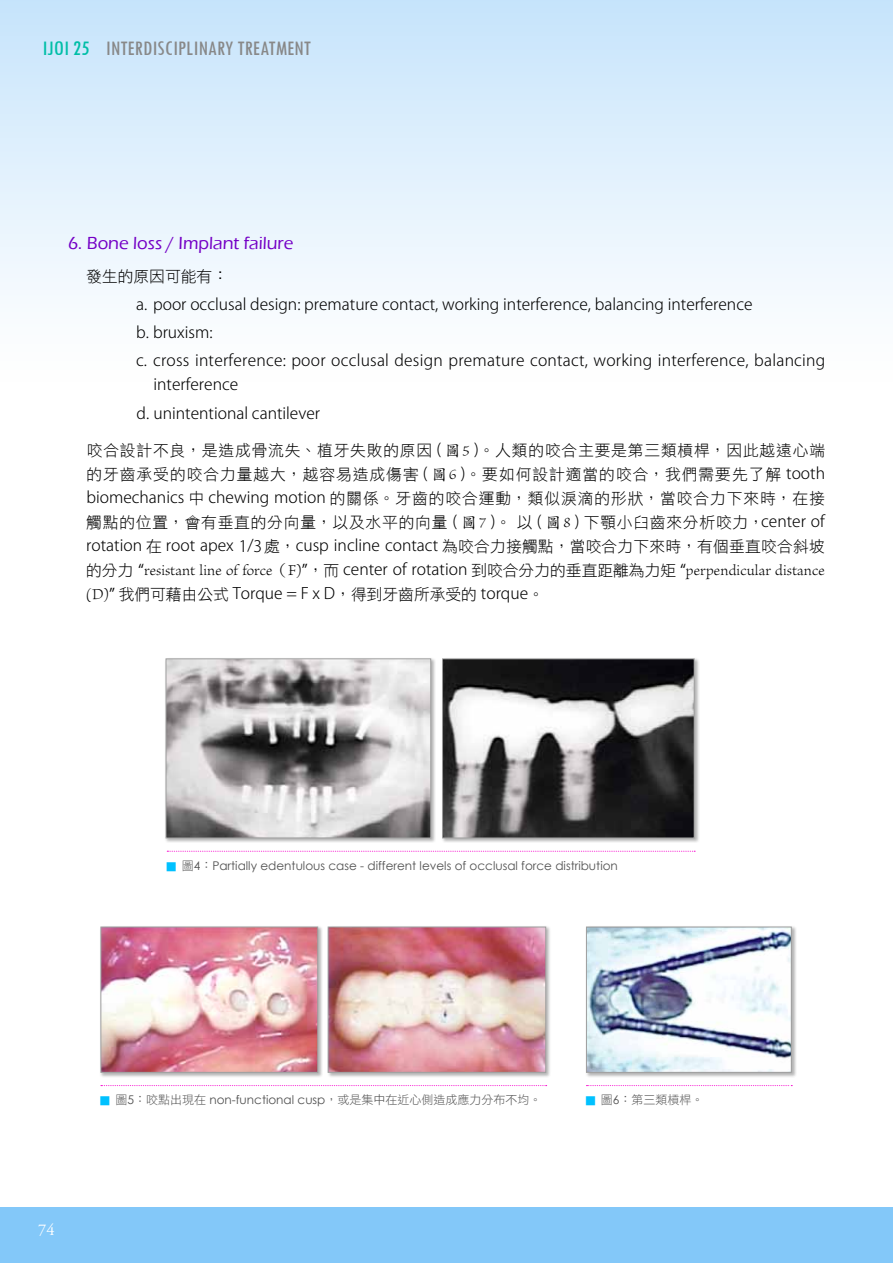
<style>
.page{position:relative;width:893px;height:1263px;background:#fff}
.page>*{position:absolute;margin:0;border:0;box-sizing:border-box;transform-origin:0 0}
.t1{font:condensed 21.45px "Tw Cen";color:#888;scale:1.05 1}
.t2{font:500 18px "Eras ITC";color:#7400c6}
.t3{font:16.5px "Adobe Garamond Pro";color:#fff}
.t4{font:300 15.75px/28.2px "Koz Go Pro";color:#000}
.t5{font:15.75px/24px "DF Hei W3 WIN BF";letter-spacing:.05em;color:#000;text-align:justify}
.t6{font:300 15.75px "Brioso Pro";letter-spacing:.005em;color:#000}
.t7{font:15.75px "DF Hei W3 WIN BF";color:#000}
.t8{font:12px "Century Gothic";color:#515151}
.t9{font:12px "DF Hei Std W3";color:#515151}
.s1{color:#00bea7}
.s2{font-family:"Koz Go Pro";font-weight:300}
.s3{font-family:"DF Kai Shu W5 WINP BF"}
.s4{font-family:"Brioso Pro";font-weight:300;font-size:14.4px}
.s5{font-family:"DF Hei W3 WIN BF";font-weight:400}
.s6{font-family:"Koz Go Pro";font-weight:400}
.s7{font-family:"DF Kai Shu W5 WINP BF";font-weight:400}
.s8{font-family:"Koz Go Pro"}
.s9{font-family:"Brioso Pro";font-weight:300}
.s10{font-family:"DF Hei Std W3";font-size:9px;color:#00c1ff}
.s11{font-family:"DF Hei Std W3"}
.s12{font-size:9px;color:#00c1ff}
.s13{font-family:"Century Gothic"}
</style>
<div class="page">
<div style="left:0;top:1208px;width:893px;height:55px;background:#83c8f9"></div>
<div style="left:0;top:0;width:893px;height:382px;background:linear-gradient(to bottom,#c7e4fb,#fff)"></div>
<hr style="left:892px;top:0;width:1px;height:382px;background:#aad7fa">
<div style="left:441px;top:657px;width:259px;height:186px;background:#000;opacity:.3"></div>
<svg style="left:442px;top:658px;width:253px;height:181px"></svg>
<div style="left:165px;top:657px;width:271px;height:186px;background:#000;opacity:.3"></div>
<svg style="left:165px;top:658px;width:266px;height:181px;background:#b2b0b1"></svg>
<div style="left:99px;top:926px;width:224px;height:152px;background:#000;opacity:.3"></div>
<img style="left:100px;top:926px;width:218px;height:147px">
<div style="left:327px;top:926px;width:224px;height:152px;background:#000;opacity:.3"></div>
<img style="left:327px;top:926px;width:219px;height:147px">
<div style="left:585px;top:926px;width:212px;height:152px;background:#000;opacity:.3"></div>
<img style="left:586px;top:926px;width:206px;height:147px">
<svg style="left:167px;top:851px;width:528px;height:1px"></svg>
<svg style="left:101px;top:1085px;width:446px;height:1px"></svg>
<svg style="left:586px;top:1085px;width:206px;height:1px"></svg>
<h1 class="t1" style="left:43px;top:35px;width:257px"><span class="s1">IJOI 25</span> INTERDISCIPLINARY TREATMENT</h1>
<p class="t2" style="left:68px;top:233px;width:227px">6. Bone loss / Implant failure</p>
<p class="t7" style="left:86px;top:268px;width:143px">發生的原因可能有：</p>
<p class="t4" style="left:136px;top:290px;width:691px">a. poor occlusal design: premature contact, working interference, balancing interference<br>b. bruxism:<br>c. cross interference: poor occlusal design premature contact, working interference, balancing</p>
<p class="t4" style="left:137px;top:370px;width:185px;text-indent:17px">interference<br>d. unintentional cantilever</p>
<p class="t5" style="left:86px;top:438px;width:740px">咬合設計不良，是造成骨流失、植牙失敗的原因 <span class="s2">(</span> <span class="s3">圖</span><span class="s4">5</span> <span class="s2">)</span>。人類的咬合主要是第三類槓桿，因此越遠心端的牙齒承受的咬合力量越大，越容易造成傷害 <span class="s2">(</span> <span class="s3">圖</span><span class="s4">6</span> <span class="s2">)</span>。要如何設計適當的咬合，我們需要先了解 <span class="s2">tooth biomechanics</span> 中 <span class="s2">chewing motion</span> 的關係。牙齒的咬合運動，類似淚滴的形狀，當咬合力下來時，在接觸點的位置，會有垂直的分向量，以及水平的向量 <span class="s2">(</span> <span class="s3">圖</span><span class="s4">7</span> <span class="s2">)</span>。以 <span class="s2">(</span> <span class="s3">圖</span><span class="s4">8</span> <span class="s2">)</span> 下顎小臼齒來分析咬力，<span class="s2">center of</span></p>
<p class="t4" style="left:86px;top:531px;width:740px">rotation <span class="s5">在</span> root apex 1/3<span class="s5">處，</span>cusp incline contact <span class="s5">為咬合力接觸點，當咬合力下來時，有個垂直咬合斜坡</span></p>
<p class="t6" style="left:86px;top:562px;width:740px"><span class="s5">的分力</span> <span class="s6">“</span>resistant line of force<span class="s7">（</span>F)<span class="s6">”</span><span class="s5">，而</span> <span class="s8">center of rotation</span> <span class="s5">到咬合分力的垂直距離為力矩</span> <span class="s6">“</span>perpendicular distance</p>
<p class="t7" style="left:86px;top:586px;width:459px"><span class="s9">(D)</span><span class="s8">”</span> 我們可藉由公式 <span class="s2">Torque = F x D</span>，得到牙齒所承受的 <span class="s2">torque</span>。</p>
<p class="t8" style="left:167px;top:857px;width:453px"><span class="s10">█</span> <span class="s11">圖</span>4<span class="s11">：</span>Partially edentulous case - different levels of occlusal force distribution</p>
<p class="t9" style="left:100px;top:1093px;width:442px"><span class="s12">█</span> 圖<span class="s13">5</span>：咬點出現在 <span class="s13">non-functional cusp</span>，或是集中在近心側造成應力分布不均。</p>
<p class="t9" style="left:586px;top:1093px;width:119px"><span class="s12">█</span> 圖<span class="s13">6</span>：第三類槓桿。</p>
<p class="t3" style="left:38px;top:1220px;width:18px">74</p>
</div>
